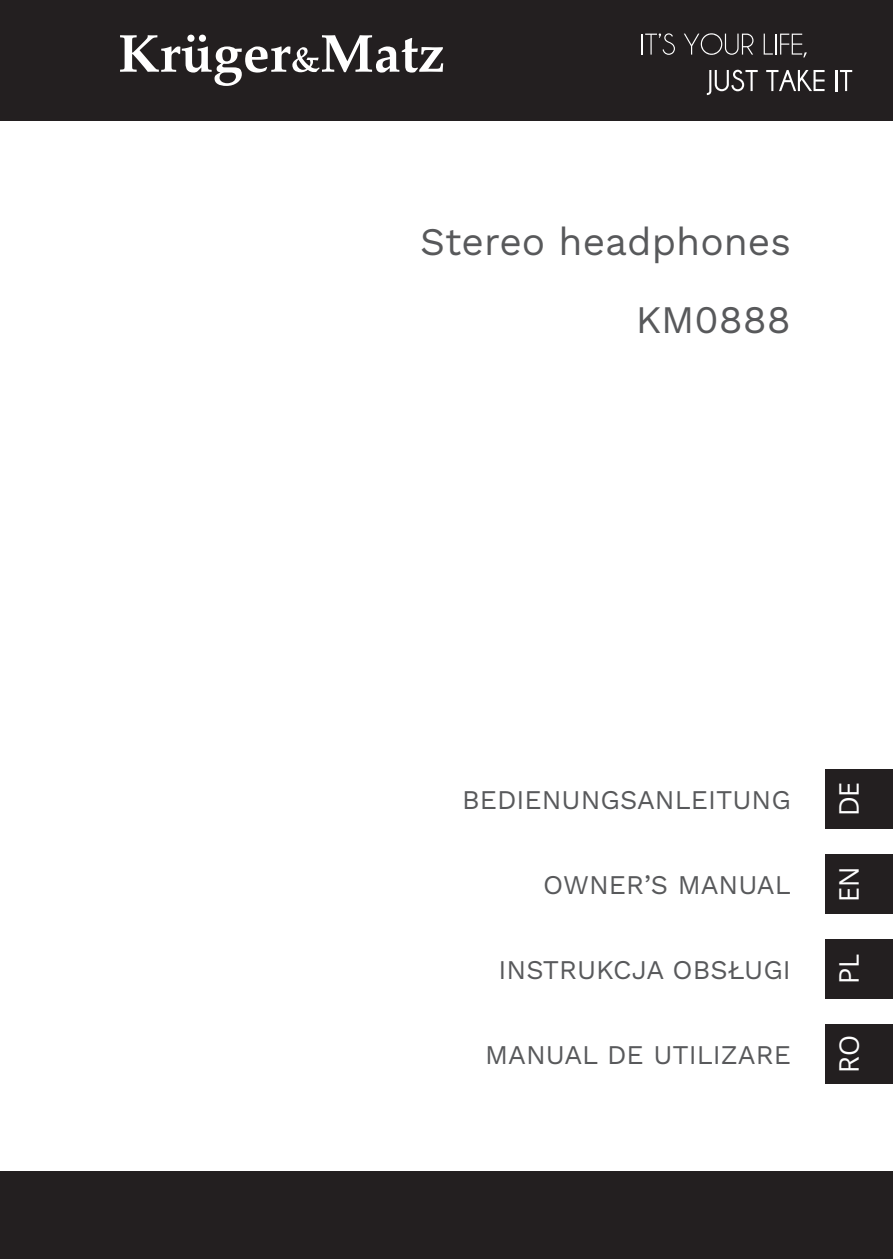
<style>
.page{position:relative;width:893px;height:1259px;background:#fff}
.page>*{position:absolute;margin:0;border:0;box-sizing:border-box;transform-origin:0 0}
.t1{font:39px/78px "Work Sans";color:#58595b;text-align:right}
.t2{font:27px "Work Sans";color:#58595b}
.t3{font:27px "Open Sans";color:#fff}
</style>
<div class="page">
<div style="left:0;top:0;width:893px;height:121px;background:#231f20"></div>
<div style="left:0;top:1171px;width:893px;height:88px;background:#231f20"></div>
<svg style="left:120px;top:35px;width:323px;height:51px"></svg>
<svg style="left:642px;top:33px;width:33px;height:22px"></svg>
<svg style="left:684px;top:33px;width:69px;height:22px"></svg>
<svg style="left:764px;top:34px;width:9px;height:21px"></svg>
<hr style="left:775px;top:34px;width:2px;height:21px;background:#fff">
<svg style="left:780px;top:34px;width:27px;height:23px"></svg>
<svg style="left:707px;top:70px;width:51px;height:25px"></svg>
<svg style="left:766px;top:70px;width:58px;height:21px"></svg>
<hr style="left:835px;top:70px;width:3px;height:21px;background:#fff">
<svg style="left:840px;top:70px;width:12px;height:21px"></svg>
<div style="left:825px;top:769px;width:68px;height:60px;background:#231f20"></div>
<div style="left:825px;top:854px;width:68px;height:60px;background:#231f20"></div>
<div style="left:825px;top:939px;width:68px;height:60px;background:#231f20"></div>
<div style="left:825px;top:1024px;width:68px;height:60px;background:#231f20"></div>
<h1 class="t1" style="left:420px;top:202px;width:372px">Stereo headphones<br>KM0888</h1>
<p class="t2" style="left:462px;top:784px;width:330px">BEDIENUNGSANLEITUNG</p>
<p class="t2" style="left:543px;top:869px;width:249px">OWNER’S MANUAL</p>
<p class="t2" style="left:499px;top:954px;width:294px">INSTRUKCJA OBSŁUGI</p>
<p class="t2" style="left:485px;top:1039px;width:307px">MANUAL DE UTILIZARE</p>
<p class="t3" style="left:838px;top:816px;width:36px;rotate:-90deg">DE</p>
<p class="t3" style="left:838px;top:902px;width:37px;rotate:-90deg">EN</p>
<p class="t3" style="left:838px;top:984px;width:32px;rotate:-90deg">PL</p>
<p class="t3" style="left:838px;top:1073px;width:39px;rotate:-90deg">RO</p>
</div>
